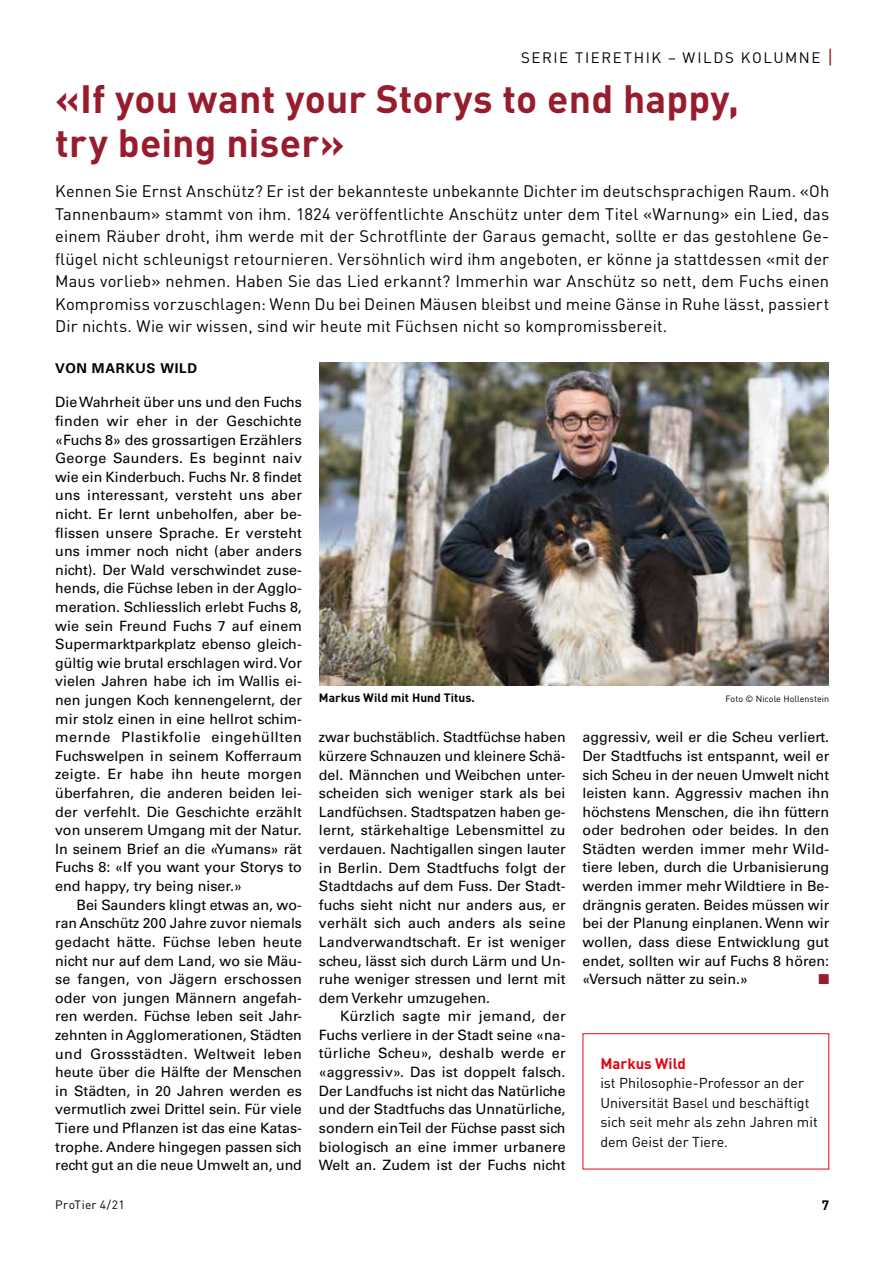
<style>
.page{position:relative;width:893px;height:1263px;background:#fff}
.page>*{position:absolute;margin:0;border:0;box-sizing:border-box;transform-origin:0 0}
.t1{font:700 39px/43.5px "DIN";letter-spacing:.005em;color:#971d2e}
.t2{font:16.5px/22.5px "DIN";letter-spacing:.01em;color:#000;text-align:justify}
.t3{font:15px "DIN";letter-spacing:.105em;color:#000}
.t4{font:700 15px "DIN";color:#e30613}
.t5{font:14.25px/18.6px "Univers LT Std";color:#000;text-align:justify}
.t6{font:14.25px/19.5px "DIN";color:#000}
.t7{font:14.25px "Zapf Dingbats";color:#971d2e}
.t8{font:700 13.5px "Univers LT Std";letter-spacing:.055em;color:#000}
.t9{font:700 13.5px "DIN";color:#000}
.t10{font:700 12px "DIN";letter-spacing:.005em;color:#000}
.t11{font:12px "DIN";letter-spacing:.025em;color:#000}
.t12{font:9px "DIN";letter-spacing:.005em;color:#000}
.s1{font-size:19.5px;color:#971d2e}
</style>
<div class="page">
<div style="left:583px;top:1033px;width:246px;height:136px;border:1px solid #e30613"></div>
<img style="left:319px;top:362px;width:510px;height:324px">
<p class="t3" style="left:521px;top:49px;width:314px">SERIE TIERETHIK – WILDS KOLUMNE <span class="s1">|</span></p>
<h1 class="t1" style="left:55px;top:76px;width:685px">«If you want your Storys to end happy, try being niser»</h1>
<p class="t2" style="left:55px;top:180px;width:775px">Kennen Sie Ernst Anschütz? Er ist der bekannteste unbekannte Dichter im deutschsprachigen Raum. «Oh Tannenbaum» stammt von ihm. 1824 veröffentlichte Anschütz unter dem Titel «Warnung» ein Lied, das einem Räuber droht, ihm werde mit der Schrotflinte der Garaus gemacht, sollte er das gestohlene Ge&shy;flügel nicht schleunigst retournieren. Versöhnlich wird ihm angeboten, er könne ja stattdessen «mit der Maus vorlieb» nehmen. Haben Sie das Lied erkannt? Immerhin war Anschütz so nett, dem Fuchs einen Kompromiss vorzuschlagen: Wenn Du bei Deinen Mäusen bleibst und meine Gänse in Ruhe lässt, passiert Dir nichts. Wie wir wissen, sind wir heute mit Füchsen nicht so kompromissbereit.</p>
<p class="t8" style="left:55px;top:360px;width:143px">VON MARKUS WILD</p>
<p class="t5" style="left:55px;top:393px;width:248px">Die Wahrheit über uns und den Fuchs finden wir eher in der Geschichte «Fuchs 8» des grossartigen Erzählers George Saunders. Es beginnt naiv wie ein Kinderbuch. Fuchs Nr. 8 findet uns interessant, versteht uns aber nicht. Er lernt unbeholfen, aber be&shy;flissen unsere Sprache. Er versteht uns immer noch nicht (aber anders nicht). Der Wald verschwindet zuse&shy;hends, die Füchse leben in der Agglo&shy;meration. Schliesslich erlebt Fuchs 8, wie sein Freund Fuchs 7 auf einem Supermarktparkplatz ebenso gleich&shy;gültig wie brutal erschlagen wird. Vor vielen Jahren habe ich im Wallis ei&shy;nen jungen Koch kennengelernt, der mir stolz einen in eine hellrot schim&shy;mernde Plastikfolie eingehüllten Fuchswelpen in seinem Kofferraum zeigte. Er habe ihn heute morgen überfahren, die anderen beiden lei&shy;der verfehlt. Die Geschichte erzählt von unserem Umgang mit der Natur.<br>In seinem Brief an die «Yumans» rät Fuchs 8: «If you want your Storys to end happy, try being niser.»</p>
<p class="t5" style="left:55px;top:895px;width:248px;text-indent:21px">Bei Saunders klingt etwas an, wo&shy;ran Anschütz 200 Jahre zuvor niemals gedacht hätte. Füchse leben heute nicht nur auf dem Land, wo sie Mäu&shy;se fangen, von Jägern erschossen oder von jungen Männern angefah&shy;ren werden. Füchse leben seit Jahr&shy;zehnten in Agglomerationen, Städten und Grossstädten. Weltweit leben heute über die Hälfte der Menschen in Städten, in 20 Jahren werden es vermutlich zwei Drittel sein. Für viele Tiere und Pflanzen ist das eine Katas&shy;trophe. Andere hingegen passen sich recht gut an die neue Umwelt an, und</p>
<p class="t10" style="left:319px;top:690px;width:157px">Markus Wild mit Hund Titus.</p>
<p class="t12" style="left:726px;top:693px;width:105px">Foto © Nicole Hollenstein</p>
<p class="t5" style="left:319px;top:728px;width:248px">zwar buchstäblich. Stadtfüchse haben kürzere Schnauzen und kleinere Schä&shy;del. Männchen und Weibchen unter&shy;scheiden sich weniger stark als bei Landfüchsen. Stadtspatzen haben ge&shy;lernt, stärkehaltige Lebensmittel zu verdauen. Nachtigallen singen lauter in Berlin. Dem Stadtfuchs folgt der Stadtdachs auf dem Fuss. Der Stadt&shy;fuchs sieht nicht nur anders aus, er verhält sich auch anders als seine Landverwandtschaft. Er ist weniger scheu, lässt sich durch Lärm und Un&shy;ruhe weniger stressen und lernt mit dem Verkehr umzugehen.</p>
<p class="t5" style="left:319px;top:1007px;width:248px;text-indent:21px">Kürzlich sagte mir jemand, der Fuchs verliere in der Stadt seine «na&shy;türliche Scheu», deshalb werde er «aggressiv». Das ist doppelt falsch.<br>Der Landfuchs ist nicht das Natürliche und der Stadtfuchs das Unnatürliche, sondern ein Teil der Füchse passt sich biologisch an eine immer urbanere Welt an. Zudem ist der Fuchs nicht</p>
<p class="t5" style="left:583px;top:728px;width:248px">aggressiv, weil er die Scheu verliert.<br>Der Stadtfuchs ist entspannt, weil er sich Scheu in der neuen Umwelt nicht leisten kann. Aggressiv machen ihn höchstens Menschen, die ihn füttern oder bedrohen oder beides. In den Städten werden immer mehr Wild&shy;tiere leben, durch die Urbanisierung werden immer mehr Wildtiere in Be&shy;drängnis geraten. Beides müssen wir bei der Planung einplanen. Wenn wir wollen, dass diese Entwicklung gut endet, sollten wir auf Fuchs 8 hören: «Versuch nätter zu sein.»</p>
<p class="t7" style="left:818px;top:972px;width:12px">■</p>
<p class="t4" style="left:600px;top:1053px;width:87px">Markus Wild</p>
<p class="t6" style="left:600px;top:1073px;width:219px">ist Philosophie-Professor an der<br>Universität Basel und beschäftigt sich seit mehr als zehn Jahren mit dem Geist der Tiere.</p>
<p class="t11" style="left:55px;top:1197px;width:71px">ProTier 4/21</p>
<p class="t9" style="left:822px;top:1197px;width:9px">7</p>
</div>
